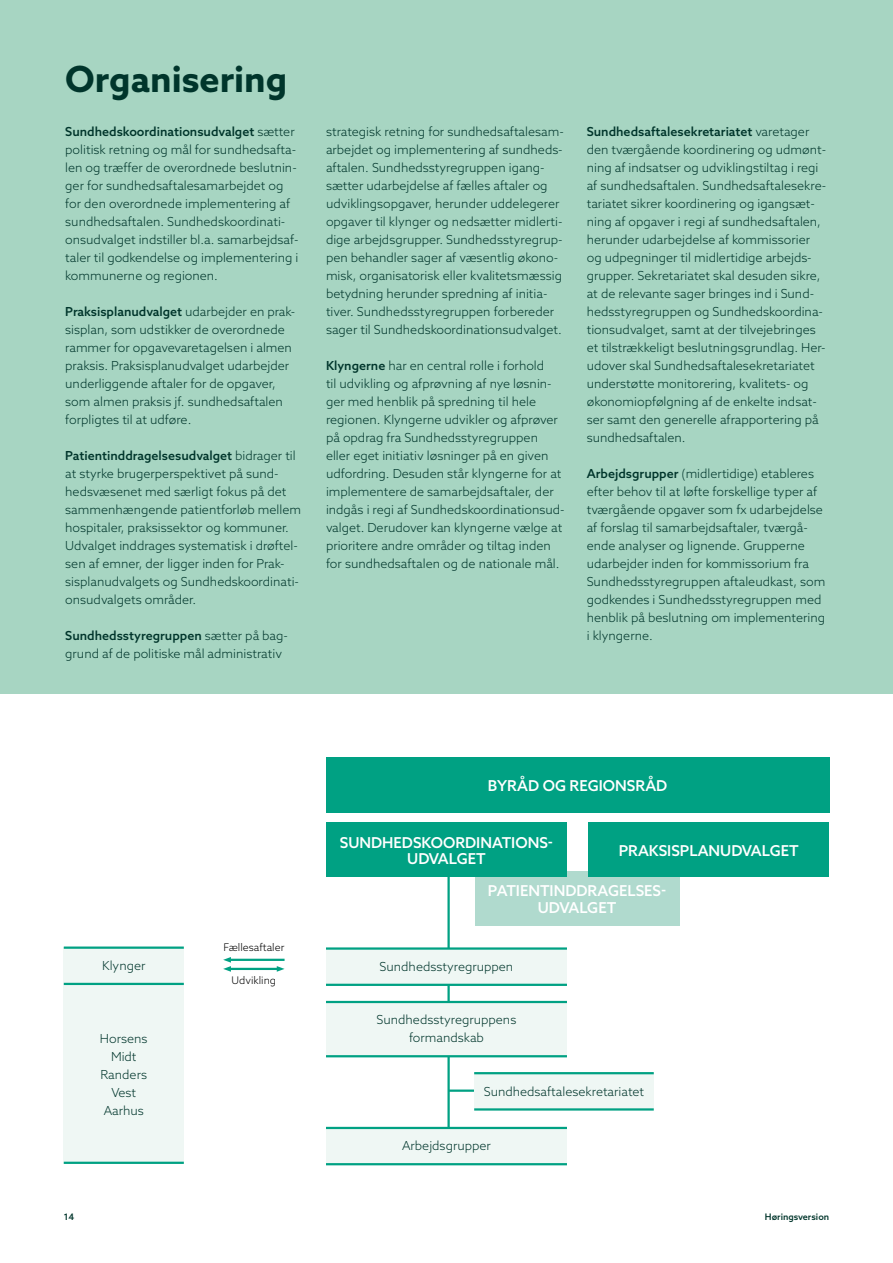
<style>
.page{position:relative;width:893px;height:1263px;background:#fff}
.page>*{position:absolute;margin:0;border:0;box-sizing:border-box;transform-origin:0 0}
.Overskrift_2{font:700 36px "Azo Sans";color:#00352b}
.Model_overskrift{font:500 15px/16.5px "Azo Sans";color:#fff;text-align:center}
.Brødtekst_-_mørk_grø{font:300 12.45px/18px "Azo Sans";color:#00352b}
.Organisationsdiagram{font:300 12.45px/18px "Azo Sans";color:#00352b;text-align:center}
.Klynger{font:300 12.45px/18px "Azo Sans";color:#00352b;text-align:center}
.pligttekst{font:300 10.5px "Azo Sans";color:#000}
.t1{font:500 9px "Azo Sans";color:#00352b}
.s1{font-weight:500}
</style>
<div class="page">
<div style="left:0;top:0;width:893px;height:694px;background:#a7d5c2"></div>
<div style="left:475px;top:872px;width:204px;height:54px;background:#b0dace"></div>
<div style="left:64px;top:984px;width:120px;height:180px;background:#eff7f4"></div>
<hr style="left:447px;top:858px;width:3px;height:301px;background:#00a183">
<hr style="left:449px;top:1089px;width:119px;height:3px;background:#00a183">
<div style="left:64px;top:947px;width:120px;height:36px;background:#eff7f4"></div>
<hr style="left:64px;top:946px;width:120px;height:3px;background:#00a183">
<hr style="left:64px;top:983px;width:120px;height:2px;background:#00a183">
<div style="left:326px;top:757px;width:503px;height:56px;background:#00a183"></div>
<div style="left:326px;top:823px;width:241px;height:54px;background:#00a183"></div>
<div style="left:326px;top:948px;width:241px;height:36px;background:#eff7f4"></div>
<hr style="left:326px;top:947px;width:241px;height:3px;background:#00a183">
<hr style="left:326px;top:984px;width:241px;height:2px;background:#00a183">
<div style="left:326px;top:1002px;width:241px;height:53px;background:#eff7f4"></div>
<hr style="left:326px;top:1001px;width:241px;height:2px;background:#00a183">
<hr style="left:326px;top:1055px;width:241px;height:2px;background:#00a183">
<div style="left:326px;top:1127px;width:241px;height:37px;background:#eff7f4"></div>
<hr style="left:326px;top:1127px;width:241px;height:2px;background:#00a183">
<hr style="left:326px;top:1163px;width:241px;height:2px;background:#00a183">
<div style="left:474px;top:1073px;width:180px;height:35px;background:#eff7f4"></div>
<hr style="left:474px;top:1072px;width:180px;height:2px;background:#00a183">
<hr style="left:474px;top:1108px;width:180px;height:2px;background:#00a183">
<div style="left:588px;top:823px;width:241px;height:54px;background:#00a183"></div>
<hr style="left:230px;top:959px;width:55px;height:2px;background:#00a183">
<hr style="left:230px;top:968px;width:47px;height:2px;background:#00a183">
<svg style="left:277px;top:966px;width:8px;height:6px"></svg>
<svg style="left:223px;top:957px;width:8px;height:15px"></svg>
<hr style="left:64px;top:1162px;width:120px;height:2px;background:#00a183">
<p class="Overskrift_2" style="left:65px;top:55px;width:224px">Organisering</p>
<p class="Brødtekst_-_mørk_grø" style="left:65px;top:122px;width:235px"><span class="s1">Sundhedskoordinationsudvalget</span> sætter politisk retning og mål for sundhedsafta&shy;len og træffer de overordnede beslutnin&shy;ger for sundhedsaftalesamarbejdet og for den overordnede implementering af sundhedsaftalen. Sundhedskoordinati&shy;onsudvalget indstiller bl.a. samarbejdsaf&shy;taler til godkendelse og implementering i kommunerne og regionen.</p>
<p class="Brødtekst_-_mørk_grø" style="left:65px;top:302px;width:231px"><span class="s1">Praksisplanudvalget</span> udarbejder en prak&shy;sisplan, som udstikker de overordnede rammer for opgavevaretagelsen i almen praksis. Praksisplanudvalget udarbejder underliggende aftaler for de opgaver, som almen praksis jf. sundhedsaftalen forpligtes til at udføre.</p>
<p class="Brødtekst_-_mørk_grø" style="left:65px;top:446px;width:237px"><span class="s1">Patientinddragelsesudvalget</span> bidrager til at styrke brugerperspektivet på sund&shy;hedsvæsenet med særligt fokus på det sammenhængende patientforløb mellem hospitaler, praksissektor og kommuner.<br>Udvalget inddrages systematisk i drøftel&shy;sen af emner, der ligger inden for Prak&shy;sisplanudvalgets og Sundhedskoordinati&shy;onsudvalgets områder.</p>
<p class="Brødtekst_-_mørk_grø" style="left:65px;top:626px;width:224px"><span class="s1">Sundhedsstyregruppen</span> sætter på bag&shy;grund af de politiske mål administrativ</p>
<p class="Brødtekst_-_mørk_grø" style="left:326px;top:122px;width:239px">strategisk retning for sundhedsaftalesam&shy;arbejdet og implementering af sundheds&shy;aftalen. Sundhedsstyregruppen igang&shy;sætter udarbejdelse af fælles aftaler og udviklingsopgaver, herunder uddelegerer opgaver til klynger og nedsætter midlerti&shy;dige arbejdsgrupper. Sundhedsstyregrup&shy;pen behandler sager af væsentlig økono&shy;misk, organisatorisk eller kvalitetsmæssig betydning herunder spredning af initia&shy;tiver. Sundhedsstyregruppen forbereder sager til Sundhedskoordinationsudvalget.</p>
<p class="Brødtekst_-_mørk_grø" style="left:326px;top:356px;width:240px"><span class="s1">Klyngerne</span> har en central rolle i forhold<br>til udvikling og afprøvning af nye løsnin&shy;ger med henblik på spredning til hele regionen. Klyngerne udvikler og afprøver på opdrag fra Sundhedsstyregruppen eller eget initiativ løsninger på en given udfordring. Desuden står klyngerne for at implementere de samarbejdsaftaler, der indgås i regi af Sundhedskoordinationsud&shy;valget. Derudover kan klyngerne vælge at prioritere andre områder og tiltag inden for sundhedsaftalen og de nationale mål.</p>
<p class="Brødtekst_-_mørk_grø" style="left:587px;top:122px;width:241px"><span class="s1">Sundhedsaftalesekretariatet</span> varetager den tværgående koordinering og udmønt&shy;ning af indsatser og udviklingstiltag i regi af sundhedsaftalen. Sundhedsaftalesekre&shy;tariatet sikrer koordinering og igangsæt&shy;ning af opgaver i regi af sundhedsaftalen, herunder udarbejdelse af kommissorier og udpegninger til midlertidige arbejds&shy;grupper. Sekretariatet skal desuden sikre, at de relevante sager bringes ind i Sund&shy;hedsstyregruppen og Sundhedskoordina&shy;tionsudvalget, samt at der tilvejebringes et tilstrækkeligt beslutningsgrundlag. Her&shy;udover skal Sundhedsaftalesekretariatet understøtte monitorering, kvalitets- og økonomiopfølgning af de enkelte indsat&shy;ser samt den generelle afrapportering på sundhedsaftalen.</p>
<p class="Brødtekst_-_mørk_grø" style="left:587px;top:464px;width:240px"><span class="s1">Arbejdsgrupper</span> (midlertidige) etableres efter behov til at løfte forskellige typer af tværgående opgaver som fx udarbejdelse af forslag til samarbejdsaftaler, tværgå&shy;ende analyser og lignende. Grupperne udarbejder inden for kommissorium fra Sundhedsstyregruppen aftaleudkast, som godkendes i Sundhedsstyregruppen med henblik på beslutning om implementering i klyngerne.</p>
<p class="Organisationsdiagram" style="left:102px;top:956px;width:45px">Klynger</p>
<p class="Klynger" style="left:100px;top:1029px;width:49px">Horsens<br>Midt<br>Randers<br>Vest<br>Aarhus</p>
<p class="pligttekst" style="left:223px;top:940px;width:63px">Fællesaftaler</p>
<p class="pligttekst" style="left:232px;top:974px;width:46px">Udvikling</p>
<p class="Model_overskrift" style="left:488px;top:777px;width:181px">BYRÅD OG REGIONSRÅD</p>
<p class="Model_overskrift" style="left:340px;top:834px;width:215px">SUNDHEDSKOORDINATIONS-<br>UDVALGET</p>
<p class="Model_overskrift" style="left:619px;top:842px;width:182px">PRAKSISPLANUDVALGET</p>
<p class="Model_overskrift" style="left:488px;top:882px;width:180px">PATIENTINDDRAGELSES-<br>UDVALGET</p>
<p class="Organisationsdiagram" style="left:380px;top:957px;width:135px">Sundhedsstyregruppen</p>
<p class="Organisationsdiagram" style="left:377px;top:1011px;width:141px">Sundhedsstyregruppens formandskab</p>
<p class="Organisationsdiagram" style="left:484px;top:1082px;width:162px">Sundhedsaftalesekretariatet</p>
<p class="Organisationsdiagram" style="left:402px;top:1137px;width:90px">Arbejdsgrupper</p>
<p class="t1" style="left:64px;top:1211px;width:12px">14</p>
<p class="t1" style="left:765px;top:1211px;width:66px">Høringsversion</p>
</div>
